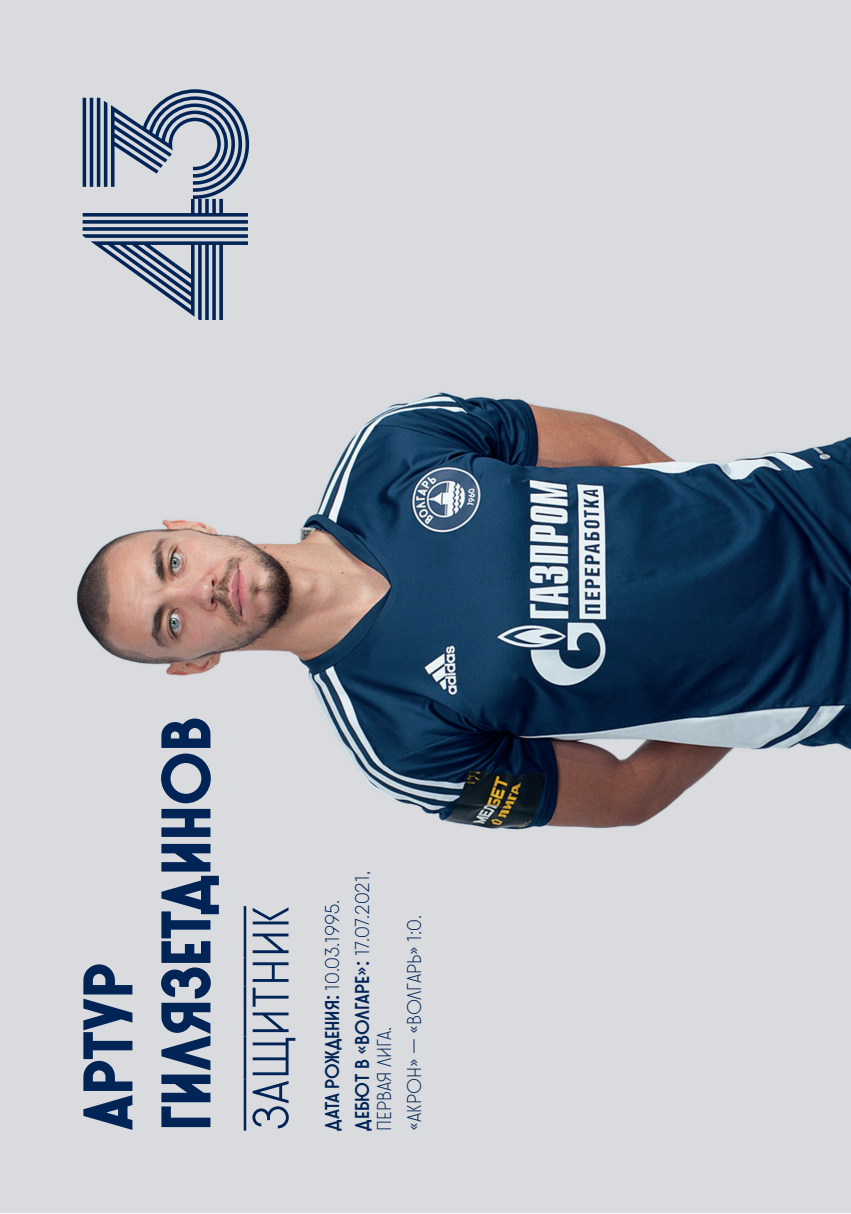
<style>
.page{position:relative;width:851px;height:1214px;background:#fff}
.page>*{position:absolute;margin:0;border:0;box-sizing:border-box;transform-origin:0 0}
.t1{font:236px "Stereonic XL Multiline";color:#002456}
.t2{font:70px/78px "Stereonic XL";color:#002456}
.t3{font:64px "Stereonic S Overline";color:#002456}
.t4{font:20px/30px "Stereonic L";color:#002456}
.t5{font:20px/30px "Stereonic S";color:#002456}
.s1{font-family:"Stereonic S"}
</style>
<div class="page">
<img style="left:0;top:0;width:850px;height:1212px">
<h1 class="t1" style="left:31px;top:322px;width:240px;rotate:-90deg">43</h1>
<h2 class="t2" style="left:70px;top:1130px;width:414px;rotate:-90deg">АРТУР<br>ГИЛЯЗЕТДИНОВ</h2>
<h3 class="t3" style="left:243px;top:1130px;width:226px;rotate:-90deg">ЗАЩИТНИК</h3>
<p class="t4" style="left:317px;top:1130px;width:261px;rotate:-90deg">Дата рождения: <span class="s1">10.03.1995.<br></span>Дебют в «Волгаре»: <span class="s1">17.07.2021,</span></p>
<p class="t5" style="left:370px;top:1130px;width:217px;rotate:-90deg">ПЕРВАЯ ЛИГА.<br>«АКРОН» — «ВОЛГАРЬ» 1:0.</p>
</div>
